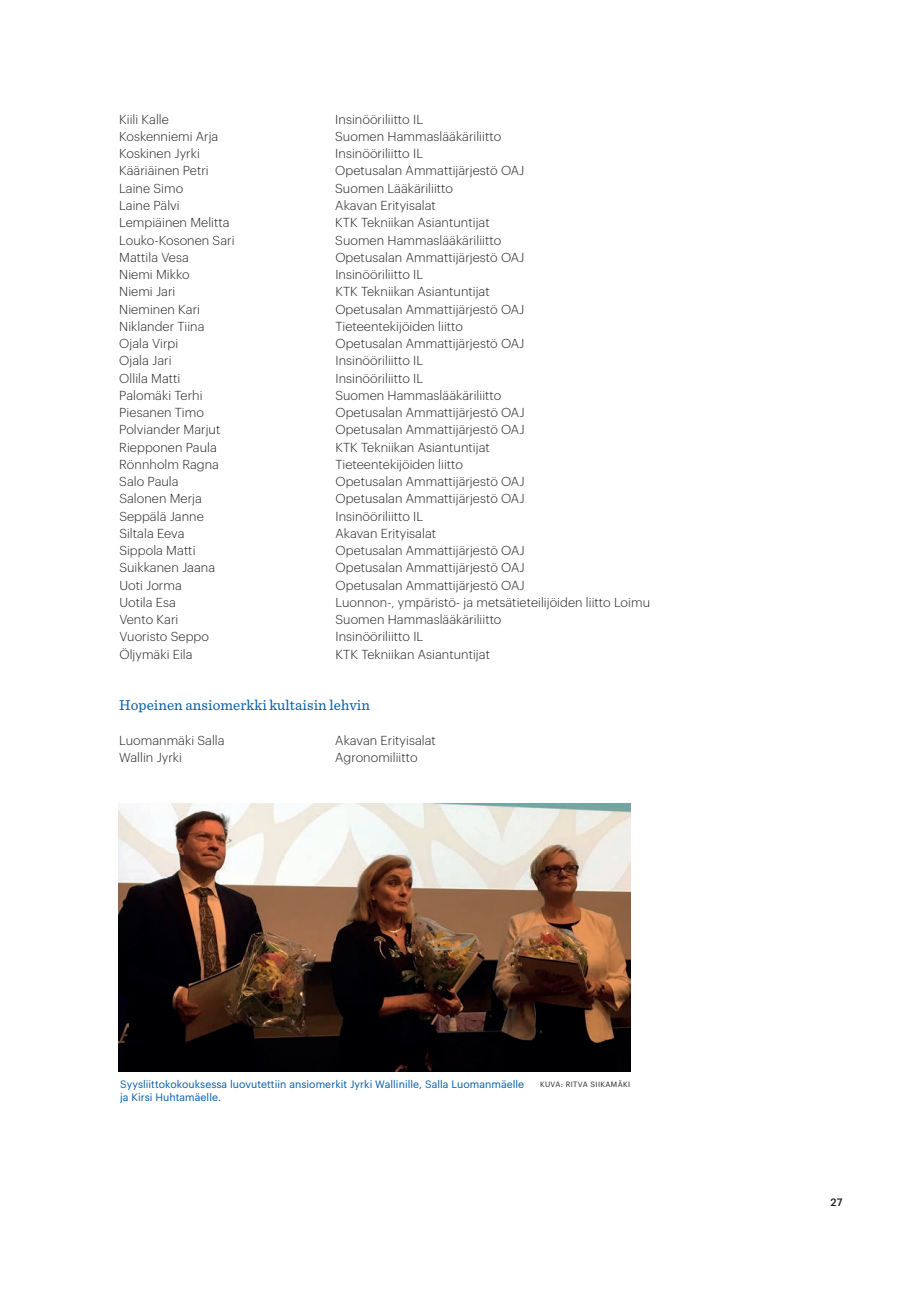
<style>
.page{position:relative;width:919px;height:1289px;background:#fff}
.page>*{position:absolute;margin:0;border:0;box-sizing:border-box;transform-origin:0 0}
.t1{font:15px "Sentinel";letter-spacing:.005em;color:#015aaa}
.t2{font:300 12.75px "Graphik";letter-spacing:.005em;color:#231f20}
.t3{font:10.5px/13.5px "Graphik";letter-spacing:.005em;color:#015aaa}
.t4{font:500 10.5px "Graphik";color:#231f20}
.t5{font:7.5px "Graphik";letter-spacing:.05em;color:#231f20}
</style>
<div class="page">
<img style="left:118px;top:803px;width:512px;height:268px">
<p class="t2" style="left:119px;top:110px;width:51px">Kiili Kalle</p>
<p class="t2" style="left:335px;top:110px;width:89px">Insinööriliitto IL</p>
<p class="t2" style="left:119px;top:127px;width:101px">Koskenniemi Arja</p>
<p class="t2" style="left:335px;top:127px;width:167px">Suomen Hammaslääkäriliitto</p>
<p class="t2" style="left:119px;top:144px;width:82px">Koskinen Jyrki</p>
<p class="t2" style="left:335px;top:144px;width:89px">Insinööriliitto IL</p>
<p class="t2" style="left:119px;top:161px;width:91px">Kääriäinen Petri</p>
<p class="t2" style="left:335px;top:161px;width:190px">Opetusalan Ammattijärjestö OAJ</p>
<p class="t2" style="left:119px;top:179px;width:66px">Laine Simo</p>
<p class="t2" style="left:335px;top:179px;width:119px">Suomen Lääkäriliitto</p>
<p class="t2" style="left:119px;top:196px;width:62px">Laine Pälvi</p>
<p class="t2" style="left:335px;top:196px;width:102px">Akavan Erityisalat</p>
<p class="t2" style="left:119px;top:213px;width:112px">Lempiäinen Melitta</p>
<p class="t2" style="left:335px;top:213px;width:156px">KTK Tekniikan Asiantuntijat</p>
<p class="t2" style="left:119px;top:230px;width:117px">Louko-Kosonen Sari</p>
<p class="t2" style="left:335px;top:230px;width:167px">Suomen Hammaslääkäriliitto</p>
<p class="t2" style="left:119px;top:248px;width:71px">Mattila Vesa</p>
<p class="t2" style="left:335px;top:248px;width:190px">Opetusalan Ammattijärjestö OAJ</p>
<p class="t2" style="left:119px;top:265px;width:72px">Niemi Mikko</p>
<p class="t2" style="left:335px;top:265px;width:89px">Insinööriliitto IL</p>
<p class="t2" style="left:119px;top:282px;width:58px">Niemi Jari</p>
<p class="t2" style="left:335px;top:282px;width:156px">KTK Tekniikan Asiantuntijat</p>
<p class="t2" style="left:119px;top:299px;width:82px">Nieminen Kari</p>
<p class="t2" style="left:335px;top:299px;width:190px">Opetusalan Ammattijärjestö OAJ</p>
<p class="t2" style="left:119px;top:317px;width:87px">Niklander Tiina</p>
<p class="t2" style="left:335px;top:317px;width:129px">Tieteentekijöiden liitto</p>
<p class="t2" style="left:119px;top:334px;width:61px">Ojala Virpi</p>
<p class="t2" style="left:335px;top:334px;width:190px">Opetusalan Ammattijärjestö OAJ</p>
<p class="t2" style="left:119px;top:351px;width:54px">Ojala Jari</p>
<p class="t2" style="left:335px;top:351px;width:89px">Insinööriliitto IL</p>
<p class="t2" style="left:119px;top:368px;width:63px">Ollila Matti</p>
<p class="t2" style="left:335px;top:368px;width:89px">Insinööriliitto IL</p>
<p class="t2" style="left:119px;top:386px;width:85px">Palomäki Terhi</p>
<p class="t2" style="left:335px;top:386px;width:167px">Suomen Hammaslääkäriliitto</p>
<p class="t2" style="left:119px;top:403px;width:86px">Piesanen Timo</p>
<p class="t2" style="left:335px;top:403px;width:190px">Opetusalan Ammattijärjestö OAJ</p>
<p class="t2" style="left:119px;top:420px;width:102px">Polviander Marjut</p>
<p class="t2" style="left:335px;top:420px;width:190px">Opetusalan Ammattijärjestö OAJ</p>
<p class="t2" style="left:119px;top:437px;width:99px">Riepponen Paula</p>
<p class="t2" style="left:335px;top:437px;width:156px">KTK Tekniikan Asiantuntijat</p>
<p class="t2" style="left:119px;top:455px;width:101px">Rönnholm Ragna</p>
<p class="t2" style="left:335px;top:455px;width:129px">Tieteentekijöiden liitto</p>
<p class="t2" style="left:119px;top:472px;width:61px">Salo Paula</p>
<p class="t2" style="left:335px;top:472px;width:190px">Opetusalan Ammattijärjestö OAJ</p>
<p class="t2" style="left:119px;top:489px;width:84px">Salonen Merja</p>
<p class="t2" style="left:335px;top:489px;width:190px">Opetusalan Ammattijärjestö OAJ</p>
<p class="t2" style="left:119px;top:506px;width:86px">Seppälä Janne</p>
<p class="t2" style="left:335px;top:506px;width:89px">Insinööriliitto IL</p>
<p class="t2" style="left:119px;top:524px;width:67px">Siltala Eeva</p>
<p class="t2" style="left:335px;top:524px;width:102px">Akavan Erityisalat</p>
<p class="t2" style="left:119px;top:541px;width:78px">Sippola Matti</p>
<p class="t2" style="left:335px;top:541px;width:190px">Opetusalan Ammattijärjestö OAJ</p>
<p class="t2" style="left:119px;top:558px;width:97px">Suikkanen Jaana</p>
<p class="t2" style="left:335px;top:558px;width:190px">Opetusalan Ammattijärjestö OAJ</p>
<p class="t2" style="left:119px;top:575px;width:64px">Uoti Jorma</p>
<p class="t2" style="left:335px;top:575px;width:190px">Opetusalan Ammattijärjestö OAJ</p>
<p class="t2" style="left:119px;top:593px;width:58px">Uotila Esa</p>
<p class="t2" style="left:335px;top:593px;width:316px">Luonnon-, ympäristö- ja metsätieteilijöiden liitto Loimu</p>
<p class="t2" style="left:119px;top:610px;width:60px">Vento Kari</p>
<p class="t2" style="left:335px;top:610px;width:167px">Suomen Hammaslääkäriliitto</p>
<p class="t2" style="left:119px;top:627px;width:91px">Vuoristo Seppo</p>
<p class="t2" style="left:335px;top:627px;width:89px">Insinööriliitto IL</p>
<p class="t2" style="left:119px;top:644px;width:75px">Öljymäki Eila</p>
<p class="t2" style="left:335px;top:644px;width:156px">KTK Tekniikan Asiantuntijat</p>
<p class="t1" style="left:119px;top:696px;width:252px">Hopeinen ansiomerkki kultaisin lehvin</p>
<p class="t2" style="left:119px;top:731px;width:107px">Luomanmäki Salla</p>
<p class="t2" style="left:335px;top:731px;width:102px">Akavan Erityisalat</p>
<p class="t2" style="left:119px;top:748px;width:64px">Wallin Jyrki</p>
<p class="t2" style="left:335px;top:748px;width:84px">Agronomiliitto</p>
<p class="t3" style="left:120px;top:1076px;width:405px">Syysliittokokouksessa luovutettiin ansiomerkit Jyrki Wallinille, Salla Luomanmäelle ja Kirsi Huhtamäelle.</p>
<p class="t5" style="left:540px;top:1078px;width:92px">KUVA: RITVA SIIKAMÄKI</p>
<p class="t4" style="left:830px;top:1193px;width:13px">27</p>
</div>
